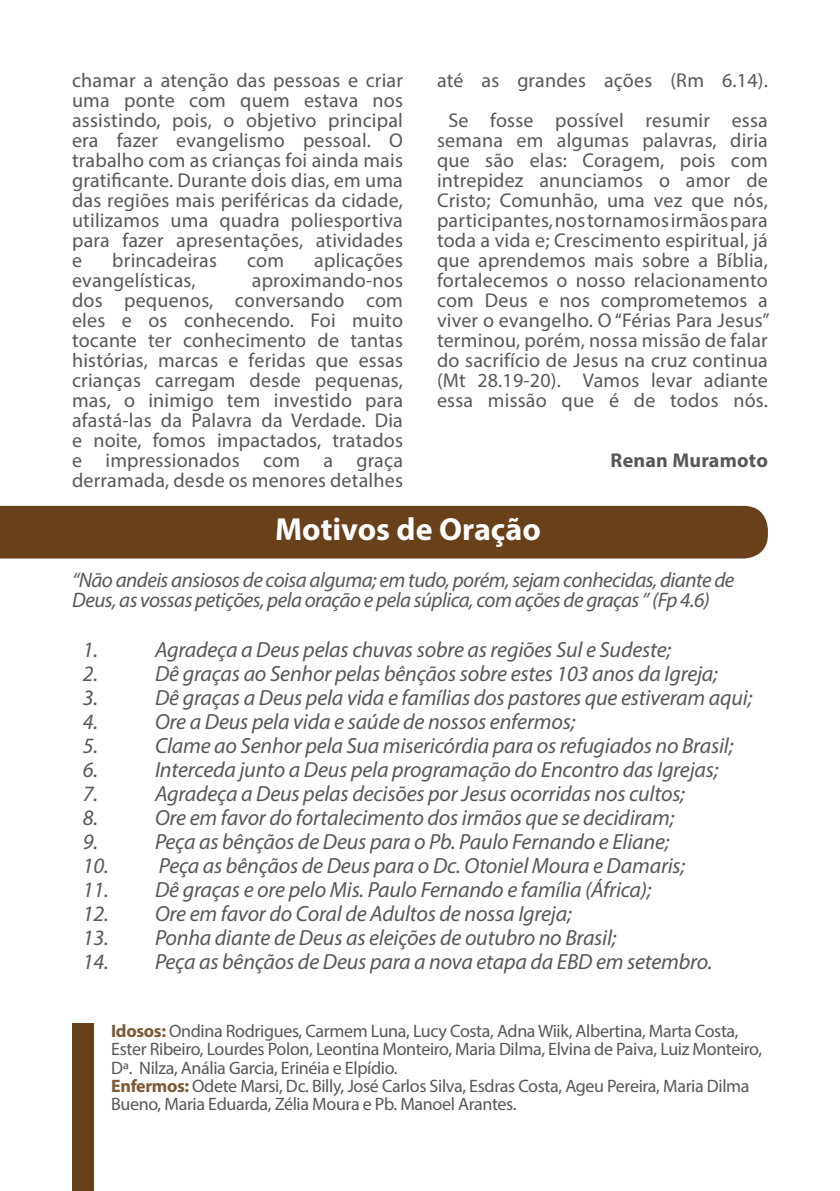
<style>
.page{position:relative;width:840px;height:1191px;background:#fff}
.page>*{position:absolute;margin:0;border:0;box-sizing:border-box;transform-origin:0 0}
.t1{font:700 32px "Myriad Pro";color:#fff}
.t2{font:italic 22px "Myriad Pro";letter-spacing:-.01em;color:#57585a}
.t3{font:italic 21px/20px "Myriad Pro";letter-spacing:-.025em;color:#57585a}
.t4{font:20px/20px "Myriad Pro";letter-spacing:.01em;color:#57585a;text-align:justify}
.t5{font:700 20px "Myriad Pro";letter-spacing:.01em;color:#57585a}
.t6{font:18px/18px "Myriad Pro";letter-spacing:-.02em;color:#57585a}
.s1{font-weight:700;color:#7f5a38}
</style>
<div class="page">
<div style="left:0;top:506px;width:767px;height:52px;background:#68401a"></div>
<div style="left:72px;top:1024px;width:22px;height:167px;background:#68401a"></div>
<p class="t4" style="left:72px;top:70px;width:332px">chamar a atenção das pessoas e criar uma ponte com quem estava nos assistindo, pois, o objetivo principal era fazer evangelismo pessoal. O trabalho com as crianças foi ainda mais gratificante. Durante dois dias, em uma das regiões mais periféricas da cidade, utilizamos uma quadra poliesportiva para fazer apresentações, atividades e</p>
<p class="t4" style="left:112px;top:250px;width:106px">brincadeiras</p>
<p class="t4" style="left:247px;top:250px;width:38px">com</p>
<p class="t4" style="left:314px;top:250px;width:90px">aplicações</p>
<p class="t4" style="left:72px;top:270px;width:125px">evangelísticas,</p>
<p class="t4" style="left:72px;top:270px;width:332px;text-indent:180px">aproximando-nos dos pequenos, conversando com eles e os conhecendo. Foi muito tocante ter conhecimento de tantas histórias, marcas e feridas que essas crianças carregam desde pequenas, mas, o inimigo tem investido para afastá-las da Palavra da Verdade. Dia e noite, fomos impactados, tratados e impressionados com a graça derramada, desde os menores detalhes</p>
<p class="t4" style="left:437px;top:70px;width:332px">até as grandes ações (Rm 6.14).</p>
<p class="t4" style="left:437px;top:110px;width:334px;text-align:center">Se fosse possível resumir essa semana em algumas palavras, diria que são elas: Coragem, pois com intrepidez anunciamos o amor de Cristo; Comunhão, uma vez que nós, participantes, nos tornamos irmãos para toda a vida e; Crescimento espiritual, já que aprendemos mais sobre a Bíblia, fortalecemos o nosso relacionamento com Deus e nos comprometemos a viver o evangelho. O “Férias Para Jesus” terminou, porém, nossa missão de falar do sacrifício de Jesus na cruz continua (Mt 28.19-20). Vamos levar adiante essa missão que é de todos nós.</p>
<p class="t5" style="left:610px;top:447px;width:159px">Renan Muramoto</p>
<p class="t1" style="left:275px;top:509px;width:267px">Motivos de Oração</p>
<p class="t3" style="left:72px;top:569px;width:663px">“Não andeis ansiosos de coisa alguma; em tudo, porém, sejam conhecidas, diante de<br>Deus, as vossas petições, pela oração e pela súplica, com ações de graças ” (Fp 4.6)</p>
<p class="t2" style="left:83px;top:636px;width:17px">1.</p>
<p class="t2" style="left:155px;top:636px;width:517px">Agradeça a Deus pelas chuvas sobre as regiões Sul e Sudeste;</p>
<p class="t2" style="left:83px;top:660px;width:17px">2.</p>
<p class="t2" style="left:155px;top:660px;width:564px">Dê graças ao Senhor pelas bênçãos sobre estes 103 anos da Igreja;</p>
<p class="t2" style="left:83px;top:684px;width:17px">3.</p>
<p class="t2" style="left:155px;top:684px;width:598px">Dê graças a Deus pela vida e famílias dos pastores que estiveram aqui;</p>
<p class="t2" style="left:83px;top:708px;width:17px">4.</p>
<p class="t2" style="left:155px;top:708px;width:421px">Ore a Deus pela vida e saúde de nossos enfermos;</p>
<p class="t2" style="left:83px;top:732px;width:17px">5.</p>
<p class="t2" style="left:155px;top:732px;width:579px">Clame ao Senhor pela Sua misericórdia para os refugiados no Brasil;</p>
<p class="t2" style="left:83px;top:756px;width:17px">6.</p>
<p class="t2" style="left:155px;top:756px;width:564px">Interceda junto a Deus pela programação do Encontro das Igrejas;</p>
<p class="t2" style="left:83px;top:780px;width:17px">7.</p>
<p class="t2" style="left:155px;top:780px;width:531px">Agradeça a Deus pelas decisões por Jesus ocorridas nos cultos;</p>
<p class="t2" style="left:83px;top:804px;width:17px">8.</p>
<p class="t2" style="left:155px;top:804px;width:520px">Ore em favor do fortalecimento dos irmãos que se decidiram;</p>
<p class="t2" style="left:83px;top:828px;width:17px">9.</p>
<p class="t2" style="left:155px;top:828px;width:515px">Peça as bênçãos de Deus para o Pb. Paulo Fernando e Eliane;</p>
<p class="t2" style="left:83px;top:852px;width:603px">10. Peça as bênçãos de Deus para o Dc. Otoniel Moura e Damaris;</p>
<p class="t2" style="left:83px;top:876px;width:570px">11. Dê graças e ore pelo Mis. Paulo Fernando e família (África);</p>
<p class="t2" style="left:83px;top:900px;width:490px">12. Ore em favor do Coral de Adultos de nossa Igreja;</p>
<p class="t2" style="left:83px;top:924px;width:535px">13. Ponha diante de Deus as eleições de outubro no Brasil;</p>
<p class="t2" style="left:83px;top:948px;width:630px">14. Peça as bênçãos de Deus para a nova etapa da EBD em setembro.</p>
<p class="t6" style="left:111px;top:1022px;width:652px"><span class="s1">Idosos:</span> Ondina Rodrigues, Carmem Luna, Lucy Costa, Adna Wiik, Albertina, Marta Costa,<br>Ester Ribeiro, Lourdes Polon, Leontina Monteiro, Maria Dilma, Elvina de Paiva, Luiz Monteiro,<br>Dª. Nilza, Anália Garcia, Erinéia e Elpídio.</p>
<p class="t6" style="left:111px;top:1076px;width:639px"><span class="s1">Enfermos:</span> Odete Marsi, Dc. Billy, José Carlos Silva, Esdras Costa, Ageu Pereira, Maria Dilma<br>Bueno, Maria Eduarda, Zélia Moura e Pb. Manoel Arantes.</p>
</div>
